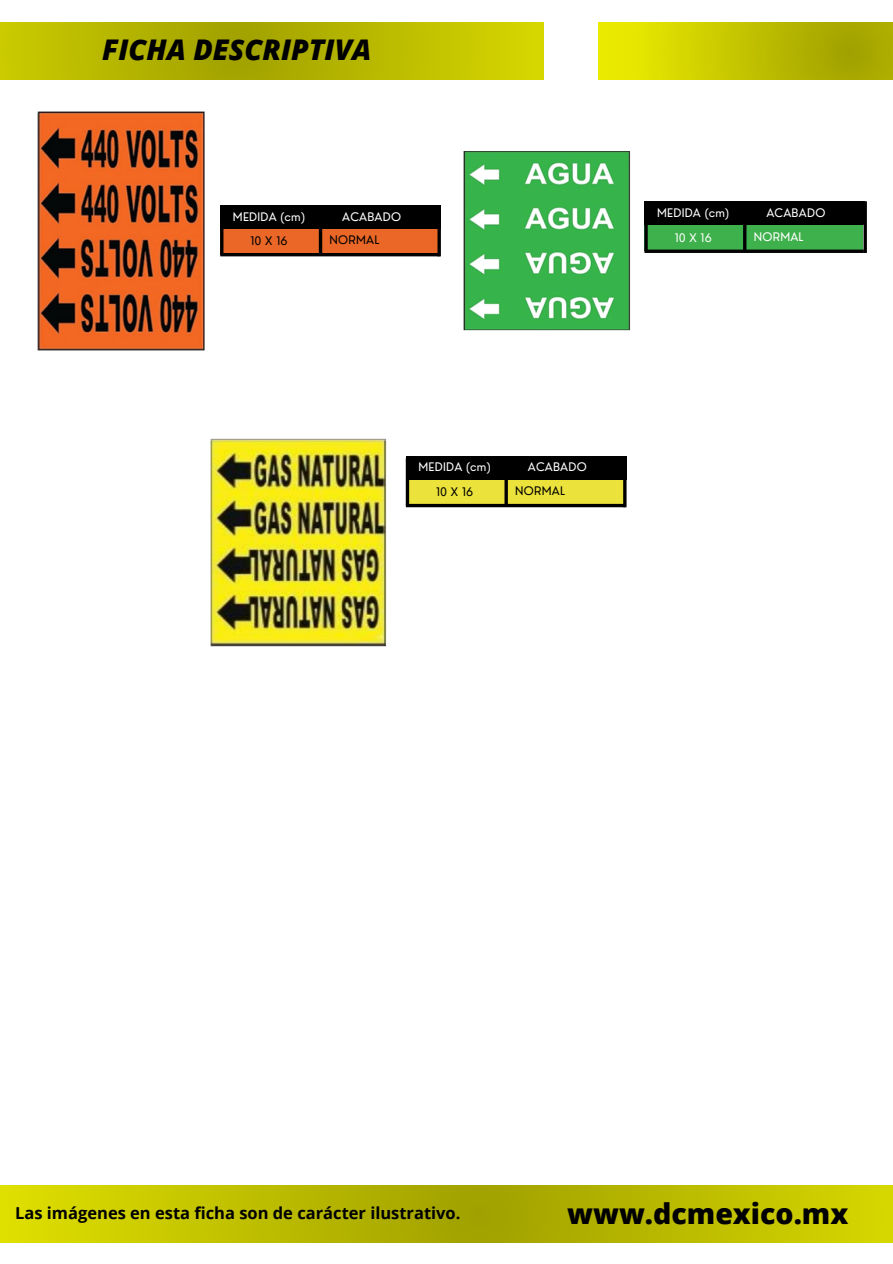
<style>
.page{position:relative;width:893px;height:1264px;background:#fff}
.page>*{position:absolute;margin:0;border:0;box-sizing:border-box;transform-origin:0 0}
.t1{font:italic 800 28.5px "Open Sans";color:#000}
.t2{font:800 28.5px "Open Sans";color:#000}
.t3{font:700 16.5px "Open Sans";color:#000}
.t4{font:11.55px/24.8px "Nourd";letter-spacing:.02em;color:#fff;text-align:center}
.t5{font:11.55px "Nourd";letter-spacing:.02em;color:#000}
</style>
<div class="page">
<img style="left:0;top:1185px;width:892px;height:57px">
<img style="left:0;top:22px;width:543px;height:57px">
<img style="left:598px;top:22px;width:294px;height:58px">
<div style="left:220px;top:228px;width:218px;height:26px;background:#ea6727"></div>
<div style="left:220px;top:205px;width:221px;height:23px;background:#000"></div>
<hr style="left:220px;top:253px;width:219px;height:3px;background:#000">
<hr style="left:319px;top:207px;width:3px;height:48px;background:#000">
<svg style="left:437px;top:228px;width:4px;height:28px"></svg>
<hr style="left:220px;top:207px;width:3px;height:48px;background:#000">
<div style="left:644px;top:224px;width:218px;height:27px;background:#3fb14c"></div>
<div style="left:644px;top:202px;width:221px;height:23px;background:#000"></div>
<svg style="left:644px;top:249px;width:219px;height:4px"></svg>
<hr style="left:863px;top:201px;width:3px;height:52px;background:#000">
<hr style="left:644px;top:204px;width:3px;height:47px;background:#000">
<div style="left:406px;top:478px;width:218px;height:27px;background:#ebe23b"></div>
<div style="left:406px;top:456px;width:220px;height:23px;background:#000"></div>
<hr style="left:406px;top:504px;width:219px;height:3px;background:#000">
<hr style="left:623px;top:458px;width:3px;height:49px;background:#000">
<hr style="left:406px;top:458px;width:3px;height:47px;background:#000">
<img style="left:37px;top:111px;width:168px;height:240px">
<img style="left:463px;top:151px;width:168px;height:180px">
<img style="left:210px;top:438px;width:177px;height:209px">
<hr style="left:743px;top:204px;width:3px;height:47px;background:#000">
<svg style="left:504px;top:479px;width:4px;height:25px"></svg>
<h1 class="t1" style="left:102px;top:30px;width:271px">FICHA DESCRIPTIVA</h1>
<p class="t4" style="left:233px;top:204px;width:74px">MEDIDA (cm)</p>
<p class="t5" style="left:250px;top:234px;width:39px">10 X 16</p>
<p class="t4" style="left:342px;top:204px;width:60px">ACABADO</p>
<p class="t5" style="left:329px;top:232px;width:51px">NORMAL</p>
<p class="t4" style="left:657px;top:200px;width:74px">MEDIDA (cm)<br>10 X 16</p>
<p class="t4" style="left:753px;top:201px;width:73px;line-height:23.5px;text-align:left;text-indent:13px">ACABADO<br>NORMAL</p>
<p class="t4" style="left:418px;top:454px;width:74px">MEDIDA (cm)</p>
<p class="t5" style="left:436px;top:484px;width:39px">10 X 16</p>
<p class="t4" style="left:528px;top:454px;width:60px">ACABADO</p>
<p class="t5" style="left:515px;top:483px;width:51px">NORMAL</p>
<h2 class="t3" style="left:15px;top:1200px;width:447px">Las imágenes en esta ficha son de carácter ilustrativo.</h2>
<h1 class="t2" style="left:567px;top:1193px;width:282px">www.dcmexico.mx</h1>
</div>
